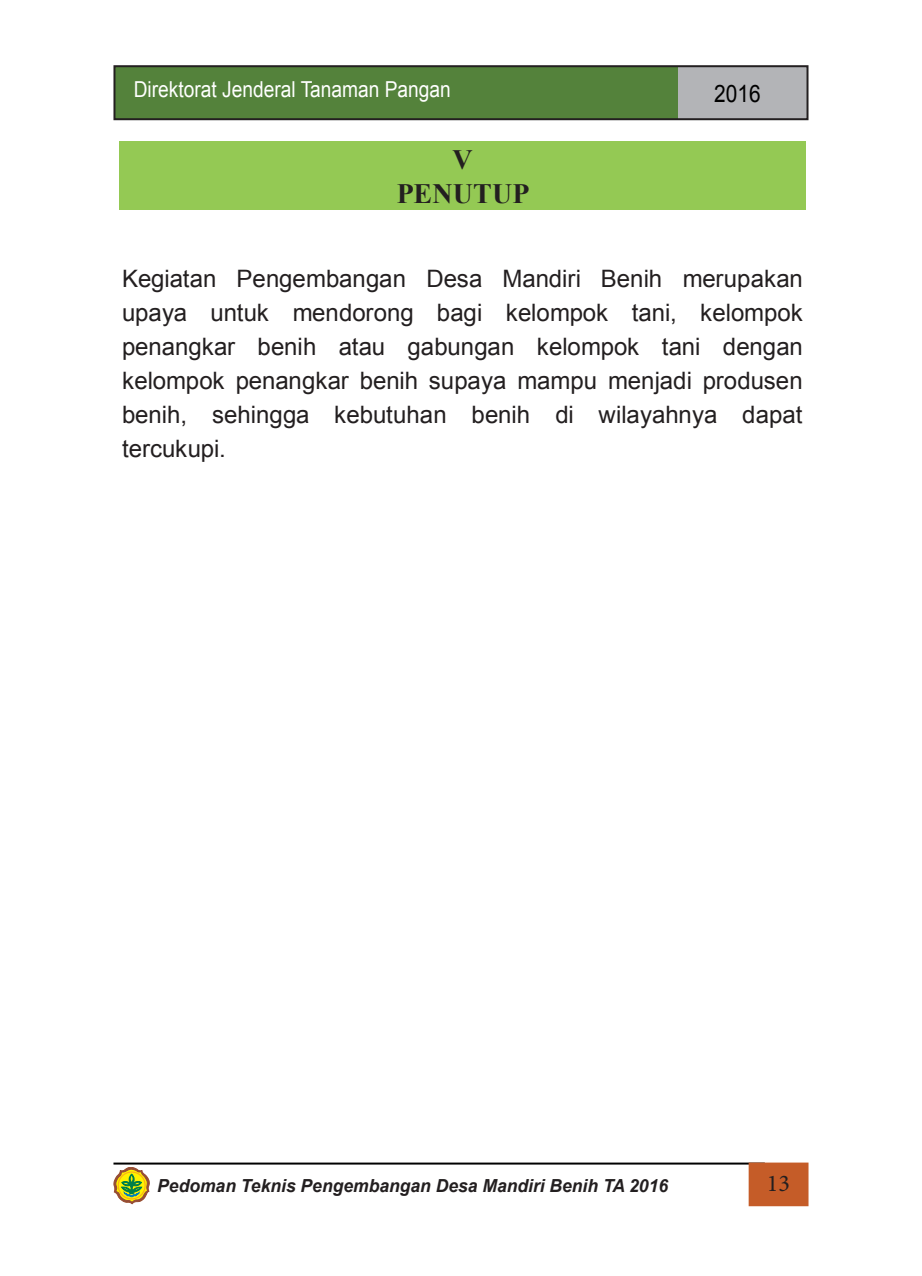
<style>
.page{position:relative;width:922px;height:1276px;background:#fff}
.page>*{position:absolute;margin:0;border:0;box-sizing:border-box;transform-origin:0 0}
.t1{font:700 28px/34px "Times New Roman";letter-spacing:.005em;color:#231f20;text-align:center}
.t2{font:24px/34px "Arial";letter-spacing:-.005em;color:#231f20;text-align:justify}
.t3{font:24px "Arial";color:#000;scale:.87 1}
.t4{font:24px "Minion Pro";color:#231f20}
.t5{font:22px "Arial";color:#fff;scale:.87 1}
.t6{font:italic 700 18px "Arial";color:#231f20}
</style>
<div class="page">
<div style="left:114px;top:67px;width:564px;height:53px;background:#54823b"></div>
<div style="left:678px;top:67px;width:129px;height:52px;background:#b3b4b7"></div>
<div style="left:113px;top:65px;width:695px;height:55px;border:2px solid #231f20"></div>
<hr style="left:113px;top:1162px;width:651px;height:2px;background:#000">
<div style="left:748px;top:1162px;width:60px;height:44px;background:#c55c28;border:2px solid #c55c28"></div>
<svg style="left:113px;top:1167px;width:36px;height:37px"></svg>
<div style="left:118px;top:1171px;width:28px;height:28px;border:1px solid #fcaf17;border-radius:50%"></div>
<div style="left:119px;top:142px;width:686px;height:34px;background:#94c954"></div>
<div style="left:119px;top:176px;width:686px;height:34px;background:#94c954"></div>
<p class="t5" style="left:134px;top:74px;width:366px">Direktorat Jenderal Tanaman Pangan</p>
<p class="t3" style="left:714px;top:78px;width:55px">2016</p>
<p class="t1" style="left:397px;top:142px;width:134px">V<br>PENUTUP</p>
<p class="t2" style="left:122px;top:262px;width:682px">Kegiatan Pengembangan Desa Mandiri Benih merupakan upaya untuk mendorong bagi kelompok tani, kelompok penangkar benih atau gabungan kelompok tani dengan kelompok penangkar benih supaya mampu menjadi produsen benih, sehingga kebutuhan benih di wilayahnya dapat tercukupi.</p>
<p class="t6" style="left:157px;top:1174px;width:512px">Pedoman Teknis Pengembangan Desa Mandiri Benih TA 2016</p>
<p class="t4" style="left:766px;top:1167px;width:25px">13</p>
</div>
